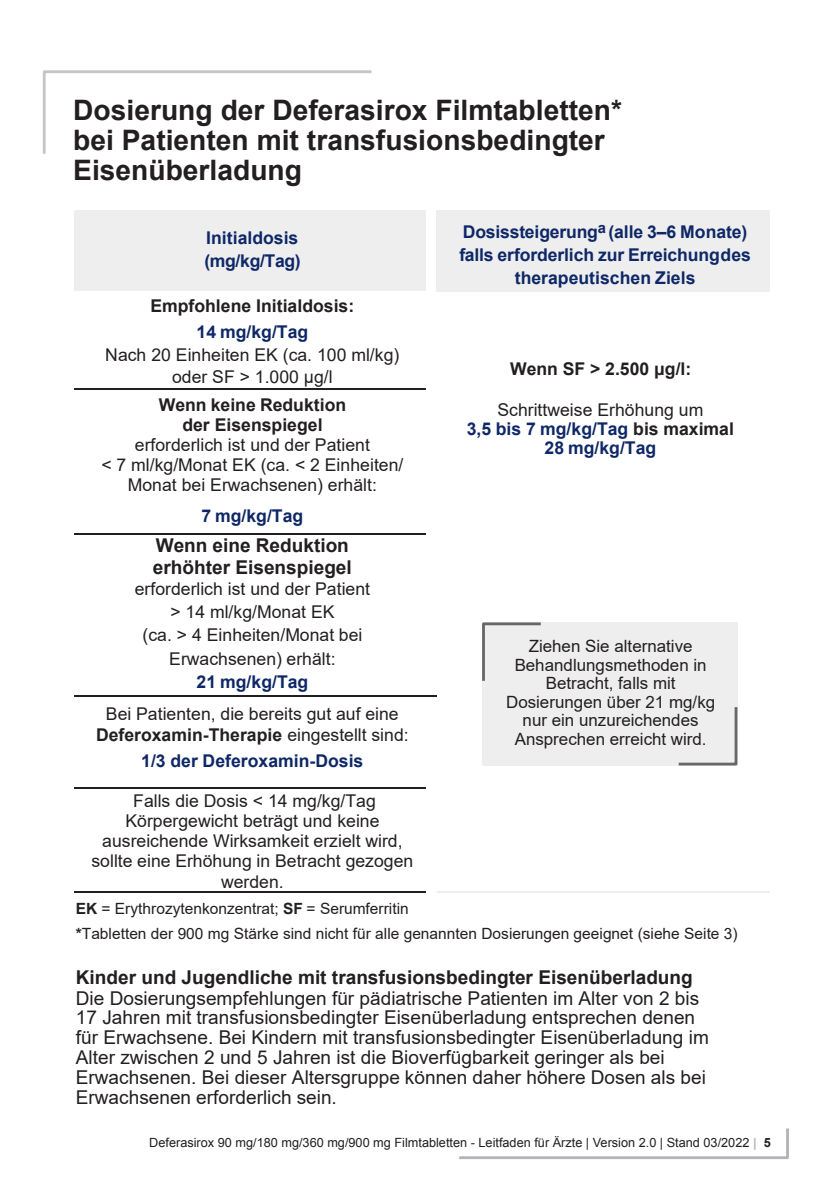
<style>
.page{position:relative;width:840px;height:1191px;background:#fff}
.page>*{position:absolute;margin:0;border:0;box-sizing:border-box;transform-origin:0 0}
.t1{font:700 28.2px/30.2px "Arial";color:#231f20}
.t2{font:19px/19.8px "Arial";color:#231f20}
.t3{font:700 19px/22px "Arial";color:#231f20}
.t4{font:17.6px/20.2px "Arial";color:#231f20;text-align:center}
.t5{font:700 17.6px/23.2px "Arial";color:#0e2766;text-align:center}
.t6{font:700 17.6px/19.6px "Arial";color:#231f20;text-align:center}
.t7{font:17px/18.4px "Arial";color:#231f20;text-align:center}
.t8{font:15.4px/24.8px "Arial";color:#231f20}
.t9{font:12.6px "Arial";color:#231f20}
.s1{font-weight:400;color:#231f20}
.s2{color:#231f20}
.s3{font-weight:700}
.s4{font-weight:700;color:#c4c5c7}
.s5{font-weight:700;color:#b2b3b7}
</style>
<div class="page">
<svg style="left:43px;top:70px;width:329px;height:84px"></svg>
<div style="left:74px;top:211px;width:351px;height:80px;background:#eeeeef"></div>
<div style="left:436px;top:211px;width:333px;height:34px;background:#eeeeef"></div>
<div style="left:436px;top:245px;width:333px;height:23px;background:#eeeeef"></div>
<div style="left:436px;top:268px;width:333px;height:23px;background:#eeeeef"></div>
<hr style="left:74px;top:389px;width:351px;height:1px;background:#231f20">
<hr style="left:74px;top:533px;width:351px;height:1px;background:#231f20">
<hr style="left:74px;top:695px;width:351px;height:1px;background:#231f20">
<hr style="left:74px;top:787px;width:351px;height:2px;background:#231f20">
<hr style="left:74px;top:891px;width:351px;height:1px;background:#231f20">
<hr style="left:436px;top:891px;width:333px;height:1px;background:#eeeeef">
<div style="left:482px;top:622px;width:255px;height:143px;background:#eeeeef"></div>
<svg style="left:482px;top:622px;width:59px;height:59px"></svg>
<svg style="left:675px;top:704px;width:63px;height:62px"></svg>
<img style="left:493px;top:637px;width:235px;height:113px">
<svg style="left:459px;top:1128px;width:330px;height:31px"></svg>
<h1 class="t1" style="left:73px;top:95px;width:550px">Dosierung der Deferasirox Filmtabletten* bei Patienten mit transfusionsbedingter<br>Eisenüberladung</h1>
<p class="t5" style="left:204px;top:227px;width:98px;text-align:left">Initialdosis (mg/kg/Tag)</p>
<p class="t5" style="left:459px;top:220px;width:293px">Dosissteigerung<sup>a</sup> (alle 3–6 Monate) falls erforderlich zur Erreichung des therapeutischen Ziels</p>
<p class="t6" style="left:150px;top:297px;width:205px">Empfohlene Initialdosis:</p>
<p class="t5" style="left:196px;top:320px;width:113px">14 mg/kg/Tag</p>
<p class="t4" style="left:105px;top:344px;width:295px;line-height:21.4px">Nach 20 Einheiten EK (ca. 100 ml/kg) oder SF &gt; 1.000 μg/l</p>
<p class="t6" style="left:510px;top:359px;width:183px">Wenn SF &gt; 2.500 μg/l:</p>
<p class="t6" style="left:159px;top:395px;width:189px">Wenn keine Reduktion der Eisenspiegel</p>
<p class="t4" style="left:101px;top:435px;width:303px">erforderlich ist und der Patient<br>&lt; 7 ml/kg/Monat EK (ca. &lt; 2 Einheiten/<br>Monat bei Erwachsenen) erhält:</p>
<p class="t5" style="left:466px;top:400px;width:268px;line-height:19.4px"><span class="s1">Schrittweise Erhöhung um<br></span>3,5 bis 7 mg/kg/Tag <span class="s2">bis maximal<br></span>28 mg/kg/Tag</p>
<p class="t5" style="left:201px;top:505px;width:103px">7 mg/kg/Tag</p>
<p class="t3" style="left:153px;top:535px;width:200px">Wenn eine Reduktion erhöhter Eisenspiegel</p>
<p class="t4" style="left:135px;top:577px;width:237px;line-height:23.4px">erforderlich ist und der Patient &gt; 14 ml/kg/Monat EK<br>(ca. &gt; 4 Einheiten/Monat bei<br>Erwachsenen) erhält:</p>
<p class="t5" style="left:196px;top:670px;width:113px">21 mg/kg/Tag</p>
<p class="t4" style="left:96px;top:703px;width:314px;line-height:20.8px">Bei Patienten, die bereits gut auf eine<br><span class="s3">Deferoxamin-Therapie</span> eingestellt sind:</p>
<p class="t5" style="left:141px;top:749px;width:223px">1/3 der Deferoxamin-Dosis</p>
<p class="t4" style="left:91px;top:790px;width:323px">Falls die Dosis &lt; 14 mg/kg/Tag<br>Körpergewicht beträgt und keine ausreichende Wirksamkeit erzielt wird, sollte eine Erhöhung in Betracht gezogen werden.</p>
<p class="t8" style="left:76px;top:896px;width:663px"><span class="s3">EK</span> = Erythrozytenkonzentrat; <span class="s3">SF</span> = Serumferritin<br><span class="s3">*</span>Tabletten der 900 mg Stärke sind nicht für alle genannten Dosierungen geeignet (siehe Seite 3)</p>
<p class="t3" style="left:76px;top:966px;width:618px">Kinder und Jugendliche mit transfusionsbedingter Eisenüberladung</p>
<p class="t2" style="left:76px;top:987px;width:634px">Die Dosierungsempfehlungen für pädiatrische Patienten im Alter von 2 bis 17 Jahren mit transfusionsbedingter Eisenüberladung entsprechen denen für Erwachsene. Bei Kindern mit transfusionsbedingter Eisenüberladung im Alter zwischen 2 und 5 Jahren ist die Bioverfügbarkeit geringer als bei Erwachsenen. Bei dieser Altersgruppe können daher höhere Dosen als bei Erwachsenen erforderlich sein.</p>
<p class="t7" style="left:506px;top:637px;width:210px">Ziehen Sie alternative<br>Behandlungsmethoden in<br>Betracht, falls mit<br>Dosierungen über 21 mg/kg nur ein unzureichendes<br>Ansprechen erreicht wird.</p>
<p class="t9" style="left:146px;top:1132px;width:622px">Deferasirox 90 mg/180 mg/360 mg/900 mg Filmtablet en - Leitfaden für Ärzte | Version 2.0 | Stand 03/2022 <span class="s4">|</span> <span class="s3">5</span></p>
<p class="t9" style="left:149px;top:1134px;width:622px">Deferasirox 90 mg/180 mg/360 mg/900 mg Filmtabletten - Leitfaden für Ärzte | Version 2.0 | Stand 03/2022 <span class="s5">|</span> <span class="s3">5</span></p>
</div>
